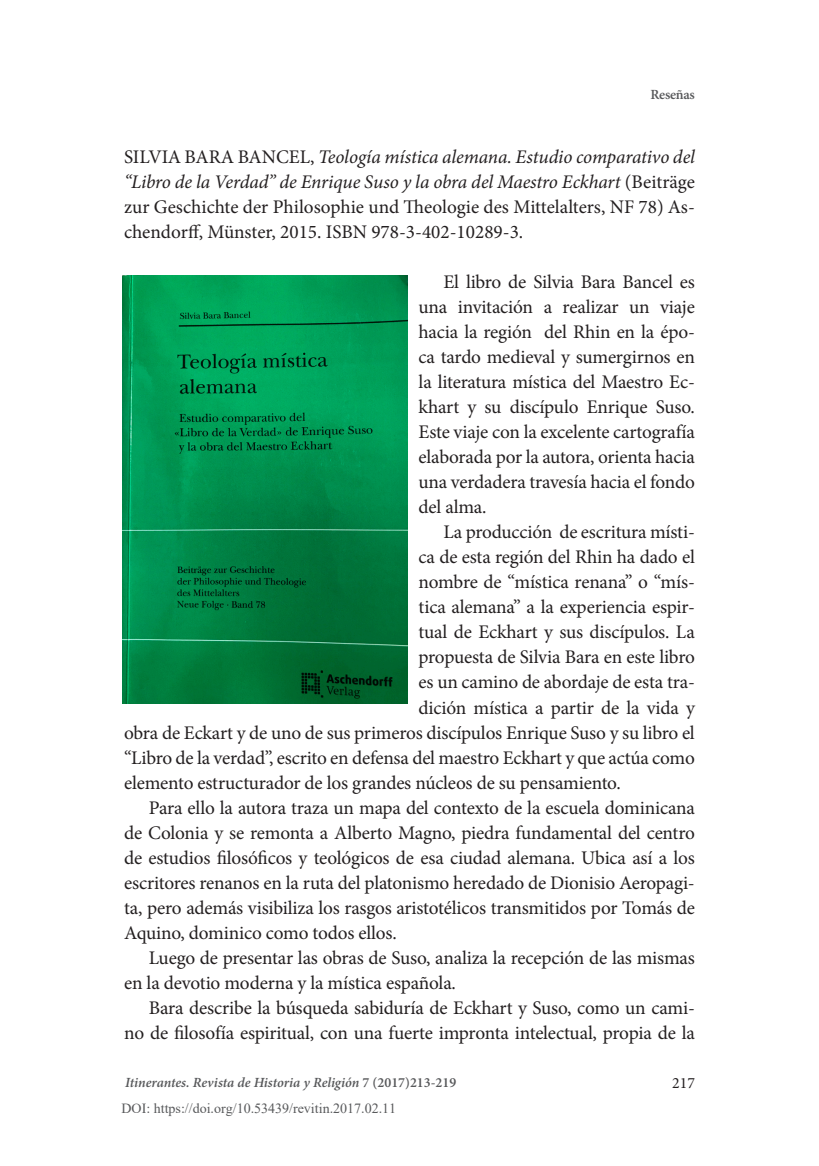
<style>
.page{position:relative;width:819px;height:1166px;background:#fff}
.page>*{position:absolute;margin:0;border:0;box-sizing:border-box;transform-origin:0 0}
.t1{font:19.25px/25px "Minion Pro";letter-spacing:-.01em;color:#231f20;text-align:justify}
.t2{font:15.75px "Minion Pro";color:#231f20}
.t3{font:italic 600 14px "Minion Pro";letter-spacing:-.005em;color:#57585a}
.t4{font:14px "Times New Roman";color:#58595b}
.t5{font:600 14px "Minion Pro";letter-spacing:-.02em;color:#57585a}
.s1{font-style:italic}
.s2{font-style:normal}
</style>
<div class="page">
<img style="left:123px;top:275px;width:284px;height:428px">
<p class="t5" style="left:650px;top:85px;width:46px">Reseñas</p>
<p class="t1" style="left:124px;top:144px;width:572px">SILVIA BARA BANCEL, <span class="s1">Teología mística alemana. Estudio comparativo del “Libro de la Verdad” de Enrique Suso y la obra del Maestro Eckhart</span> (Beiträge zur Geschichte der Philosophie und Theologie des Mittelalters, NF 78) As&shy;chendorff, Münster, 2015. ISBN 978-3-402-10289-3.</p>
<p class="t1" style="left:418px;top:269px;width:278px;text-indent:25px">El libro de Silvia Bara Bancel es una invitación a realizar un viaje hacia la región del Rhin en la épo&shy;ca tardo medieval y sumergirnos en la literatura mística del Maestro Ec&shy;khart y su discípulo Enrique Suso.<br>Este viaje con la excelente cartografía elaborada por la autora, orienta hacia una verdadera travesía hacia el fondo del alma.</p>
<p class="t1" style="left:443px;top:520px;width:253px">La producción de escritura místi-</p>
<p class="t1" style="left:418px;top:545px;width:278px">ca de esta región del Rhin ha dado el</p>
<p class="t1" style="left:418px;top:570px;width:278px">nombre de “mística renana” o “mís-</p>
<p class="t1" style="left:418px;top:595px;width:278px">tica alemana” a la experiencia espir-</p>
<p class="t1" style="left:418px;top:620px;width:278px">tual de Eckhart y sus discípulos. La</p>
<p class="t1" style="left:418px;top:645px;width:278px">propuesta de Silvia Bara en este libro</p>
<p class="t1" style="left:418px;top:670px;width:278px">es un camino de abordaje de esta tra-</p>
<p class="t1" style="left:418px;top:695px;width:278px">dición mística a partir de la vida y</p>
<p class="t1" style="left:124px;top:720px;width:572px">obra de Eckart y de uno de sus primeros discípulos Enrique Suso y su libro el</p>
<p class="t1" style="left:124px;top:745px;width:572px">“Libro de la verdad”, escrito en defensa del maestro Eckhart y que actúa como</p>
<p class="t1" style="left:124px;top:770px;width:498px">elemento estructurador de los grandes núcleos de su pensamiento.</p>
<p class="t1" style="left:149px;top:795px;width:547px">Para ello la autora traza un mapa del contexto de la escuela dominicana</p>
<p class="t1" style="left:124px;top:820px;width:572px">de Colonia y se remonta a Alberto Magno, piedra fundamental del centro</p>
<p class="t1" style="left:124px;top:845px;width:572px">de estudios filosóficos y teológicos de esa ciudad alemana. Ubica así a los</p>
<p class="t1" style="left:124px;top:870px;width:572px">escritores renanos en la ruta del platonismo heredado de Dionisio Aeropagi-</p>
<p class="t1" style="left:124px;top:895px;width:572px">ta, pero además visibiliza los rasgos aristotélicos transmitidos por Tomás de</p>
<p class="t1" style="left:124px;top:920px;width:274px">Aquino, dominico como todos ellos.</p>
<p class="t1" style="left:149px;top:945px;width:547px">Luego de presentar las obras de Suso, analiza la recepción de las mismas</p>
<p class="t1" style="left:124px;top:970px;width:333px">en la devotio moderna y la mística española.</p>
<p class="t1" style="left:149px;top:995px;width:547px">Bara describe la búsqueda sabiduría de Eckhart y Suso, como un cami-</p>
<p class="t1" style="left:124px;top:1020px;width:572px">no de filosofía espiritual, con una fuerte impronta intelectual, propia de la</p>
<p class="t3" style="left:125px;top:1072px;width:332px">Itinerantes. Revista de Historia y Religión <span class="s2">7 (2017)213-219</span></p>
<p class="t2" style="left:672px;top:1072px;width:24px">217</p>
<p class="t4" style="left:121px;top:1098px;width:276px">DOI: https://doi.org/10.53439/revitin.2017.02.11</p>
</div>
